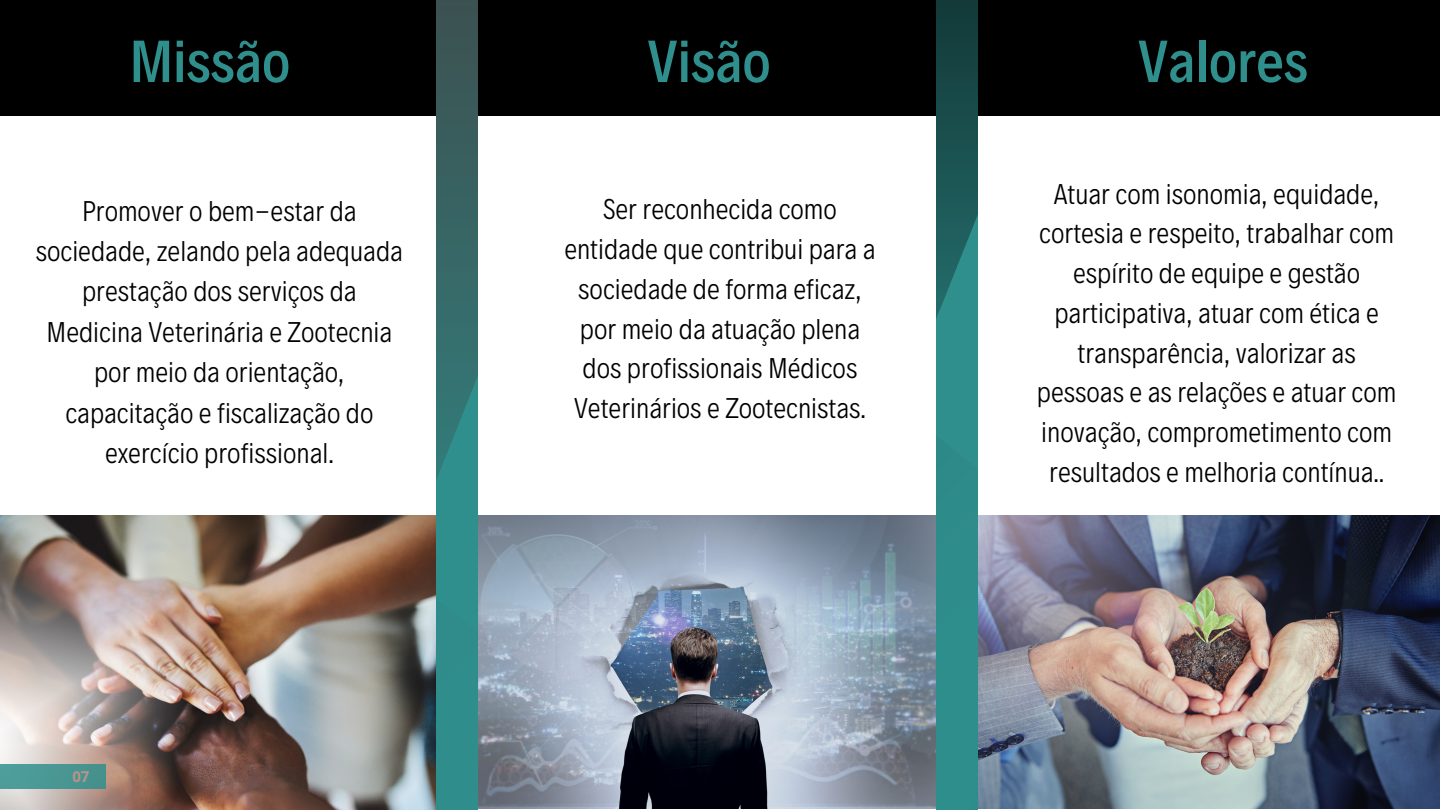
<style>
.page{position:relative;width:1440px;height:810px;background:#fff}
.page>*{position:absolute;margin:0;border:0;box-sizing:border-box;transform-origin:0 0}
.t1{font:500 60px "Decalotype";color:#2f8f8d}
.t2{font:300 28.9px/39.8px "Decalotype";color:#000;text-align:center}
.t3{font:700 15px "Open Sans";color:#b99588}
</style>
<div class="page">
<img style="left:477px;top:516px;width:460px;height:293px">
<img style="left:978px;top:516px;width:462px;height:293px">
<img style="left:0;top:516px;width:436px;height:294px">
<div style="left:0;top:0;width:1440px;height:116px;background:#000"></div>
<svg style="left:436px;top:0;width:41px;height:810px;background:#337776"></svg>
<svg style="left:937px;top:0;width:41px;height:810px;background:#277977"></svg>
<div style="left:0;top:764px;width:105px;height:24px;background:#4a9895"></div>
<p class="t1" style="left:130px;top:21px;width:162px">Missão</p>
<p class="t1" style="left:648px;top:21px;width:125px">Visão</p>
<p class="t2" style="left:36px;top:189px;width:369px;line-height:40.4px">Promover o bem-estar da sociedade, zelando pela adequada prestação dos serviços da<br>Medicina Veterinária e Zootecnia por meio da orientação, capacitação e fiscalização do exercício profissional.</p>
<p class="t2" style="left:564px;top:188px;width:313px">Ser reconhecida como entidade que contribui para a sociedade de forma eficaz, por meio da atuação plena dos profissionais Médicos<br>Veterinários e Zootecnistas.</p>
<p class="t3" style="left:72px;top:766px;width:19px">07</p>
<p class="t1" style="left:1138px;top:21px;width:171px">Valores</p>
<p class="t2" style="left:1037px;top:172px;width:361px">Atuar com isonomia, equidade, cortesia e respeito, trabalhar com espírito de equipe e gestão participativa, atuar com ética e transparência, valorizar as pessoas e as relações e atuar com inovação, comprometimento com resultados e melhoria contínua..</p>
</div>
